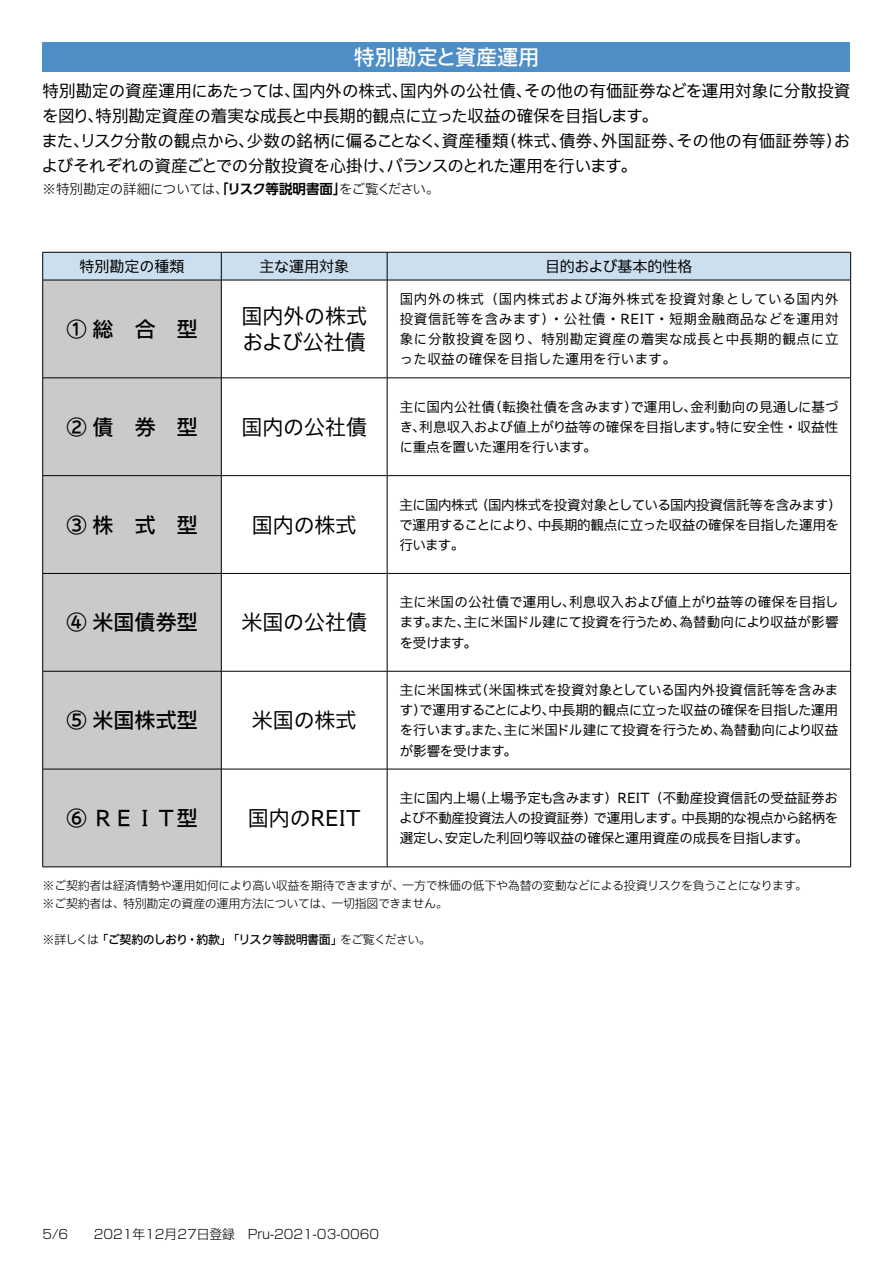
<style>
.page{position:relative;width:893px;height:1263px;background:#fff}
.page>*{position:absolute;margin:0;border:0;box-sizing:border-box;transform-origin:0 0}
.t1{font:100 21px/25.2px "Iwa UCDA Goth Std";color:#000}
.t2{font:500 21px "Iwa UCDA Goth Std";letter-spacing:.005em;color:#000}
.t3{font:500 21px "Iwa UCDA Goth Std";color:#fff}
.t4{font:100 16.5px/24.8px "Iwa UCDA Goth Std";letter-spacing:-.005em;color:#000}
.t5{font:100 15px "Iwa UCDA Goth Std";color:#000}
.t6{font:100 13.5px/20.2px "Iwa UCDA Goth Std";letter-spacing:-.015em;color:#000;text-align:justify}
.t7{font:100 13.5px/20.2px "Iwa UCDA Goth Std";letter-spacing:-.035em;color:#000}
.t8{font:300 13.5px "Iwa UCDA Goth Std";letter-spacing:-.01em;color:#000}
.t9{font:300 12.75px "Shin Go Pro";color:#000}
.t10{font:300 12px/18px "Iwa UCDA Goth Std";letter-spacing:-.03em;color:#000}
.t11{font:500 12px "Iwa UCDA Goth Std";letter-spacing:-.04em;color:#000}
.s1{font-family:"UD Shin Go Pr 6 De";font-weight:700}
.s2{font-weight:300}
</style>
<div class="page">
<div style="left:43px;top:281px;width:178px;height:586px;background:#c9caca"></div>
<svg style="left:42px;top:252px;width:809px;height:28px;background:#c2d4e3"></svg>
<hr style="left:43px;top:280px;width:178px;height:1px;background:#000">
<hr style="left:42px;top:280px;width:1px;height:98px;background:#000">
<hr style="left:221px;top:280px;width:166px;height:1px;background:#000">
<hr style="left:221px;top:280px;width:1px;height:98px;background:#000">
<hr style="left:387px;top:280px;width:464px;height:1px;background:#000">
<hr style="left:387px;top:280px;width:1px;height:98px;background:#000">
<hr style="left:850px;top:280px;width:1px;height:98px;background:#000">
<hr style="left:43px;top:378px;width:178px;height:1px;background:#000">
<hr style="left:42px;top:378px;width:1px;height:97px;background:#000">
<hr style="left:221px;top:378px;width:166px;height:1px;background:#000">
<hr style="left:221px;top:378px;width:1px;height:97px;background:#000">
<hr style="left:387px;top:378px;width:464px;height:1px;background:#000">
<hr style="left:387px;top:378px;width:1px;height:97px;background:#000">
<hr style="left:850px;top:378px;width:1px;height:97px;background:#000">
<hr style="left:43px;top:475px;width:178px;height:1px;background:#000">
<hr style="left:42px;top:476px;width:1px;height:97px;background:#000">
<hr style="left:221px;top:475px;width:166px;height:1px;background:#000">
<hr style="left:221px;top:476px;width:1px;height:97px;background:#000">
<hr style="left:387px;top:475px;width:464px;height:1px;background:#000">
<hr style="left:387px;top:476px;width:1px;height:97px;background:#000">
<hr style="left:850px;top:476px;width:1px;height:97px;background:#000">
<hr style="left:43px;top:573px;width:178px;height:1px;background:#000">
<hr style="left:42px;top:574px;width:1px;height:97px;background:#000">
<hr style="left:221px;top:573px;width:166px;height:1px;background:#000">
<hr style="left:221px;top:574px;width:1px;height:97px;background:#000">
<hr style="left:387px;top:573px;width:464px;height:1px;background:#000">
<hr style="left:387px;top:574px;width:1px;height:97px;background:#000">
<hr style="left:850px;top:574px;width:1px;height:97px;background:#000">
<hr style="left:43px;top:671px;width:178px;height:1px;background:#000">
<hr style="left:42px;top:671px;width:1px;height:98px;background:#000">
<hr style="left:221px;top:671px;width:166px;height:1px;background:#000">
<hr style="left:221px;top:671px;width:1px;height:98px;background:#000">
<hr style="left:387px;top:671px;width:464px;height:1px;background:#000">
<hr style="left:387px;top:671px;width:1px;height:98px;background:#000">
<hr style="left:850px;top:671px;width:1px;height:98px;background:#000">
<hr style="left:43px;top:769px;width:178px;height:1px;background:#000">
<hr style="left:42px;top:769px;width:1px;height:98px;background:#000">
<hr style="left:221px;top:769px;width:166px;height:1px;background:#000">
<hr style="left:221px;top:769px;width:1px;height:98px;background:#000">
<hr style="left:387px;top:769px;width:464px;height:1px;background:#000">
<hr style="left:387px;top:769px;width:1px;height:98px;background:#000">
<hr style="left:850px;top:769px;width:1px;height:98px;background:#000">
<hr style="left:43px;top:867px;width:178px;height:1px;background:#000">
<hr style="left:221px;top:867px;width:166px;height:1px;background:#000">
<hr style="left:387px;top:867px;width:464px;height:1px;background:#000">
<div style="left:43px;top:43px;width:807px;height:29px;background:#4d8ec6"></div>
<h1 class="t3" style="left:354px;top:42px;width:187px">特別勘定と資産運用</h1>
<p class="t4" style="left:41px;top:78px;width:811px">特別勘定の資産運用にあたっては、国内外の株式、国内外の公社債、その他の有価証券などを運用対象に分散投資を図り、特別勘定資産の着実な成長と中長期的観点に立った収益の確保を目指します。<br>また、リスク分散の観点から、少数の銘柄に偏ることなく、資産種類（株式、債券、外国証券、その他の有価証券等）およびそれぞれの資産ごとでの分散投資を心掛け、バランスのとれた運用を行います。</p>
<p class="t8" style="left:43px;top:179px;width:398px">※特別勘定の詳細については、<span class="s1">「リスク等説明書面」</span>をご覧ください。</p>
<p class="t5" style="left:80px;top:255px;width:106px">特別勘定の種類</p>
<p class="t5" style="left:259px;top:255px;width:91px">主な運用対象</p>
<p class="t5" style="left:545px;top:255px;width:149px">目的および基本的性格</p>
<h1 class="t2" style="left:66px;top:314px;width:133px">①総合型</h1>
<h1 class="t1" style="left:241px;top:302px;width:127px">国内外の株式および公社債</h1>
<h1 class="t2" style="left:66px;top:411px;width:133px">②債券型</h1>
<h1 class="t1" style="left:241px;top:413px;width:127px">国内の公社債</h1>
<h1 class="t2" style="left:66px;top:509px;width:133px">③株式型</h1>
<h1 class="t1" style="left:252px;top:511px;width:106px">国内の株式</h1>
<h1 class="t2" style="left:66px;top:607px;width:133px">④ 米国債券型</h1>
<h1 class="t1" style="left:241px;top:608px;width:127px">米国の公社債</h1>
<h1 class="t2" style="left:66px;top:705px;width:133px">⑤ 米国株式型</h1>
<h1 class="t1" style="left:252px;top:706px;width:106px">米国の株式</h1>
<p class="t6" style="left:400px;top:288px;width:440px">国内外の株式（国内株式および海外株式を投資対象としている国内外投資信託等を含みます）・公社債・REIT・短期金融商品などを運用対象に分散投資を図り、特別勘定資産の着実な成長と中長期的観点に立った収益の確保を目指した運用を行います。</p>
<p class="t6" style="left:400px;top:395px;width:440px">主に国内公社債（転換社債を含みます）で運用し、金利動向の見通しに基づき、利息収入および値上がり益等の確保を目指します。特に安全性・収益性に重点を置いた運用を行います。</p>
<p class="t7" style="left:399px;top:494px;width:443px">主に国内株式（国内株式を投資対象としている国内投資信託等を含みます）で運用することにより、中長期的観点に立った収益の確保を目指した運用を行います。</p>
<p class="t6" style="left:400px;top:591px;width:440px">主に米国の公社債で運用し、利息収入および値上がり益等の確保を目指します。また、主に米国ドル建にて投資を行うため、為替動向により収益が影響を受けます。</p>
<p class="t6" style="left:400px;top:679px;width:440px">主に米国株式（米国株式を投資対象としている国内外投資信託等を含みます）で運用することにより、中長期的観点に立った収益の確保を目指した運用を行います。また、主に米国ドル建にて投資を行うため、為替動向により収益が影響を受けます。</p>
<p class="t6" style="left:399px;top:787px;width:440px">主に国内上場（上場予定も含みます）REIT（不動産投資信託の受益証券および不動産投資法人の投資証券）で運用します。中長期的な視点から銘柄を選定し、安定した利回り等収益の確保と運用資産の成長を目指します。</p>
<p class="t10" style="left:43px;top:876px;width:766px">※ご契約者は経済情勢や運用如何により高い収益を期待できますが、一方で株価の低下や為替の変動などによる投資リスクを負うことになります。※ご契約者は、特別勘定の資産の運用方法については、一切指図できません。</p>
<p class="t11" style="left:43px;top:931px;width:390px"><span class="s2">※詳しくは</span>「ご契約のしおり・約款」「リスク等説明書面」<span class="s2">をご覧ください。</span></p>
<h1 class="t2" style="left:66px;top:803px;width:133px">⑥ ＲＥＩＴ型</h1>
<h1 class="t1" style="left:248px;top:804px;width:114px">国内のREIT</h1>
<p class="t9" style="left:43px;top:1224px;width:338px">5/6　　2021年12月27日登録　Pru-2021-03-0060</p>
</div>
